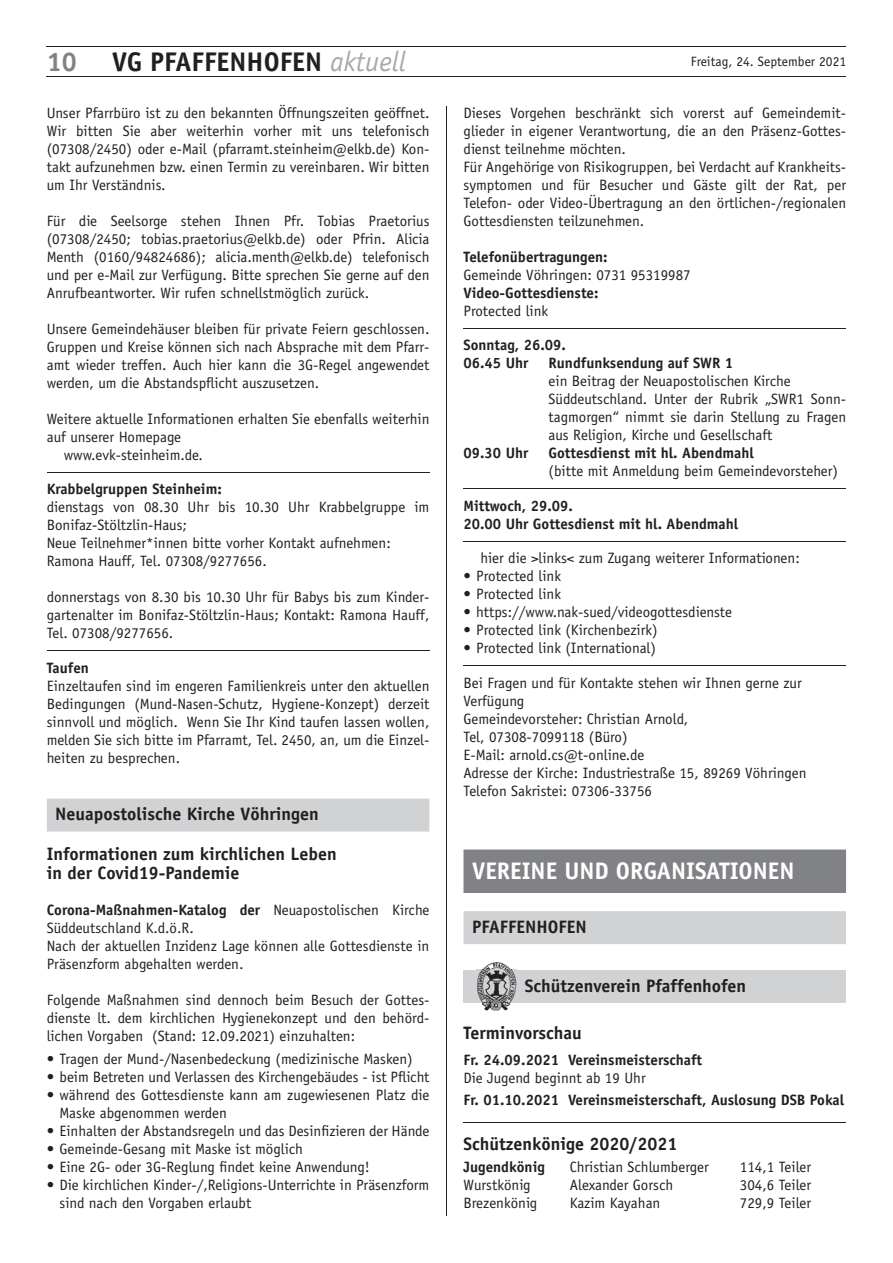
<style>
.page{position:relative;width:893px;height:1263px;background:#fff}
.page>*{position:absolute;margin:0;border:0;box-sizing:border-box;transform-origin:0 0}
.t1{font:700 27px "Officina Sans";color:#231f20}
.t2{font:700 27px "Officina Sans";color:#808285}
.t3{font:700 24px "Officina Sans";color:#fff}
.t4{font:700 18px/39.3px "Officina Sans";color:#231f20;text-align:center}
.t5{font:15px/18px "Officina Sans";color:#231f20}
.t6{font:700 15px/18px "Officina Sans";color:#231f20}
.t7{font:13.5px "Officina Sans";color:#231f20}
.s1{font-weight:400;font-style:italic;font-size:28.35px;color:#a8a9ad}
.s2{font-weight:700}
</style>
<div class="page">
<hr style="left:47px;top:76px;width:799px;height:1px;background:#231f20">
<hr style="left:47px;top:47px;width:799px;height:1px;background:#231f20">
<hr style="left:446px;top:106px;width:1px;height:1110px;background:#231f20">
<hr style="left:463px;top:328px;width:383px;height:1px;background:#231f20">
<hr style="left:463px;top:488px;width:383px;height:1px;background:#231f20">
<hr style="left:463px;top:541px;width:383px;height:1px;background:#231f20">
<hr style="left:463px;top:665px;width:383px;height:1px;background:#231f20">
<hr style="left:463px;top:1122px;width:383px;height:1px;background:#231f20">
<div style="left:463px;top:849px;width:383px;height:44px;background:#808285"></div>
<div style="left:463px;top:911px;width:383px;height:33px;background:#d1d2d4"></div>
<div style="left:463px;top:970px;width:383px;height:33px;background:#d1d2d4"></div>
<img style="left:476px;top:962px;width:40px;height:48px">
<img style="left:476px;top:970px;width:40px;height:33px">
<hr style="left:47px;top:472px;width:382px;height:1px;background:#231f20">
<hr style="left:47px;top:650px;width:382px;height:1px;background:#231f20">
<div style="left:47px;top:799px;width:382px;height:32px;background:#d1d2d4"></div>
<h1 class="t2" style="left:47px;top:45px;width:32px">10</h1>
<h1 class="t1" style="left:112px;top:45px;width:295px">VG PFAFFENHOFEN <span class="s1">aktuell</span></h1>
<p class="t7" style="left:691px;top:53px;width:157px">Freitag, 24. September 2021</p>
<p class="t5" style="left:463px;top:104px;width:384px">Dieses Vorgehen beschränkt sich vorerst auf Gemeindemit&shy;glieder in eigener Verantwortung, die an den Präsenz-Gottes&shy;dienst teilnehme möchten.<br>Für Angehörige von Risikogruppen, bei Verdacht auf Krankheits&shy;symptomen und für Besucher und Gäste gilt der Rat, per Telefon- oder Video-Übertragung an den örtlichen-/regionalen Gottesdiensten teilzunehmen.</p>
<p class="t6" style="left:463px;top:247px;width:146px">Telefonübertragungen:</p>
<p class="t5" style="left:463px;top:266px;width:229px">Gemeinde Vöhringen: 0731 95319987</p>
<p class="t6" style="left:463px;top:283px;width:137px">Video-Gottesdienste:</p>
<p class="t5" style="left:463px;top:302px;width:86px">Protected link</p>
<p class="t6" style="left:463px;top:336px;width:104px">Sonntag, 26.09.<br>06.45 Uhr</p>
<p class="t5" style="left:47px;top:104px;width:384px;text-align:justify">Unser Pfarrbüro ist zu den bekannten Öffnungszeiten geöffnet.<br>Wir bitten Sie aber weiterhin vorher mit uns telefonisch (07308/2450) oder e-Mail (pfarramt.steinheim@elkb.de) Kon&shy;takt aufzunehmen bzw. einen Termin zu vereinbaren. Wir bitten um Ihr Verständnis.</p>
<p class="t5" style="left:47px;top:212px;width:384px;text-align:justify">Für die Seelsorge stehen Ihnen Pfr. Tobias Praetorius (07308/2450; tobias.praetorius@elkb.de) oder Pfrin. Alicia Menth (0160/94824686); alicia.menth@elkb.de) telefonisch und per e-Mail zur Verfügung. Bitte sprechen Sie gerne auf den Anrufbeantworter. Wir rufen schnellstmöglich zurück.</p>
<p class="t5" style="left:47px;top:320px;width:384px;text-align:justify">Unsere Gemeindehäuser bleiben für private Feiern geschlossen.<br>Gruppen und Kreise können sich nach Absprache mit dem Pfarr&shy;amt wieder treffen. Auch hier kann die 3G-Regel angewendet werden, um die Abstandspflicht auszusetzen.</p>
<p class="t5" style="left:47px;top:410px;width:384px">Weitere aktuelle Informationen erhalten Sie ebenfalls weiterhin</p>
<p class="t5" style="left:47px;top:428px;width:136px">auf unserer Homepage</p>
<p class="t5" style="left:64px;top:446px;width:141px">www.evk-steinheim.de.</p>
<p class="t6" style="left:47px;top:480px;width:176px">Krabbelgruppen Steinheim:</p>
<p class="t5" style="left:47px;top:498px;width:384px">dienstags von 08.30 Uhr bis 10.30 Uhr Krabbelgruppe im Bonifaz-Stöltzlin-Haus;<br>Neue Teilnehmer*innen bitte vorher Kontakt aufnehmen:<br>Ramona Hauff, Tel. 07308/9277656.</p>
<p class="t5" style="left:47px;top:588px;width:384px;text-align:justify">donnerstags von 8.30 bis 10.30 Uhr für Babys bis zum Kinder&shy;gartenalter im Bonifaz-Stöltzlin-Haus; Kontakt: Ramona Hauff, Tel. 07308/9277656.</p>
<p class="t6" style="left:47px;top:658px;width:44px">Taufen</p>
<p class="t5" style="left:47px;top:677px;width:384px;text-align:justify">Einzeltaufen sind im engeren Familienkreis unter den aktuellen Bedingungen (Mund-Nasen-Schutz, Hygiene-Konzept) derzeit sinnvoll und möglich. Wenn Sie Ihr Kind taufen lassen wollen, melden Sie sich bitte im Pfarramt, Tel. 2450, an, um die Einzel&shy;heiten zu besprechen.</p>
<p class="t6" style="left:549px;top:354px;width:186px">Rundfunksendung auf SWR 1</p>
<p class="t5" style="left:548px;top:372px;width:299px">ein Beitrag der Neuapostolischen Kirche Süddeutschland. Unter der Rubrik „SWR1 Sonn&shy;tagmorgen“ nimmt sie darin Stellung zu Fragen aus Religion, Kirche und Gesellschaft</p>
<p class="t6" style="left:463px;top:444px;width:67px">09.30 Uhr</p>
<p class="t6" style="left:549px;top:444px;width:207px">Gottesdienst mit hl. Abendmahl</p>
<p class="t5" style="left:549px;top:462px;width:291px">(bitte mit Anmeldung beim Gemeindevorsteher)</p>
<p class="t6" style="left:463px;top:496px;width:276px">Mittwoch, 29.09.<br>20.00 Uhr Gottesdienst mit hl. Abendmahl</p>
<p class="t5" style="left:480px;top:549px;width:321px">hier die &gt;links&lt; zum Zugang weiterer Informationen:</p>
<p class="t5" style="left:463px;top:567px;width:99px">• Protected link</p>
<p class="t5" style="left:463px;top:585px;width:99px">• Protected link</p>
<p class="t5" style="left:463px;top:603px;width:270px">• https://www.nak-sued/videogottesdienste</p>
<p class="t5" style="left:463px;top:621px;width:196px">• Protected link (Kirchenbezirk)</p>
<p class="t5" style="left:463px;top:639px;width:194px">• Protected link (International)</p>
<p class="t5" style="left:463px;top:674px;width:344px">Bei Fragen und für Kontakte stehen wir Ihnen gerne zur Verfügung<br>Gemeindevorsteher: Christian Arnold,<br>Tel, 07308-7099118 (Büro)<br>E-Mail: arnold.cs@t-online.de<br>Adresse der Kirche: Industriestraße 15, 89269 Vöhringen Telefon Sakristei: 07306-33756</p>
<p class="t4" style="left:47px;top:794px;width:292px">Neuapostolische Kirche Vöhringen<br>Informationen zum kirchlichen Leben</p>
<p class="t4" style="left:47px;top:853px;width:194px">in der Covid19-Pandemie</p>
<p class="t5" style="left:47px;top:901px;width:384px"><span class="s2">Corona-Maßnahmen-Katalog der</span> Neuapostolischen Kirche Süddeutschland K.d.ö.R.<br>Nach der aktuellen Inzidenz Lage können alle Gottesdienste in Präsenzform abgehalten werden.</p>
<p class="t5" style="left:47px;top:991px;width:384px;text-align:justify">Folgende Maßnahmen sind dennoch beim Besuch der Gottes&shy;dienste lt. dem kirchlichen Hygienekonzept und den behörd&shy;lichen Vorgaben (Stand: 12.09.2021) einzuhalten:</p>
<p class="t5" style="left:47px;top:1049px;width:367px">• Tragen der Mund-/Nasenbedeckung (medizinische Masken)</p>
<p class="t5" style="left:47px;top:1067px;width:384px">• beim Betreten und Verlassen des Kirchengebäudes - ist Pflicht</p>
<p class="t5" style="left:60px;top:1085px;width:371px;text-indent:-13px">• während des Gottesdienste kann am zugewiesenen Platz die<br>Maske abgenommen werden</p>
<p class="t5" style="left:47px;top:1121px;width:384px">• Einhalten der Abstandsregeln und das Desinfizieren der Hände</p>
<p class="t5" style="left:47px;top:1139px;width:258px">• Gemeinde-Gesang mit Maske ist möglich</p>
<p class="t5" style="left:47px;top:1157px;width:325px">• Eine 2G- oder 3G-Reglung findet keine Anwendung!</p>
<p class="t5" style="left:60px;top:1175px;width:371px;text-indent:-13px">• Die kirchlichen Kinder-/,Religions-Unterrichte in Präsenzform sind nach den Vorgaben erlaubt</p>
<h2 class="t3" style="left:472px;top:855px;width:324px">VEREINE UND ORGANISATIONEN</h2>
<p class="t4" style="left:472px;top:907px;width:116px">PFAFFENHOFEN</p>
<p class="t4" style="left:525px;top:966px;width:223px">Schützenverein Pfaffenhofen</p>
<p class="t4" style="left:463px;top:1013px;width:120px">Terminvorschau</p>
<p class="t6" style="left:463px;top:1051px;width:240px">Fr. 24.09.2021 Vereinsmeisterschaft</p>
<p class="t5" style="left:463px;top:1069px;width:184px">Die Jugend beginnt ab 19 Uhr</p>
<p class="t6" style="left:463px;top:1091px;width:382px">Fr. 01.10.2021 Vereinsmeisterschaft, Auslosung DSB Pokal</p>
<p class="t4" style="left:463px;top:1124px;width:216px">Schützenkönige 2020/2021</p>
<p class="t6" style="left:463px;top:1158px;width:83px">Jugendkönig</p>
<p class="t5" style="left:570px;top:1158px;width:140px">Christian Schlumberger</p>
<p class="t5" style="left:740px;top:1158px;width:73px">114,1 Teiler</p>
<p class="t5" style="left:463px;top:1176px;width:69px">Wurstkönig</p>
<p class="t5" style="left:570px;top:1176px;width:105px">Alexander Gorsch</p>
<p class="t5" style="left:740px;top:1176px;width:73px">304,6 Teiler</p>
<p class="t5" style="left:463px;top:1194px;width:75px">Brezenkönig</p>
<p class="t5" style="left:570px;top:1194px;width:92px">Kazim Kayahan</p>
<p class="t5" style="left:740px;top:1194px;width:73px">729,9 Teiler</p>
</div>
